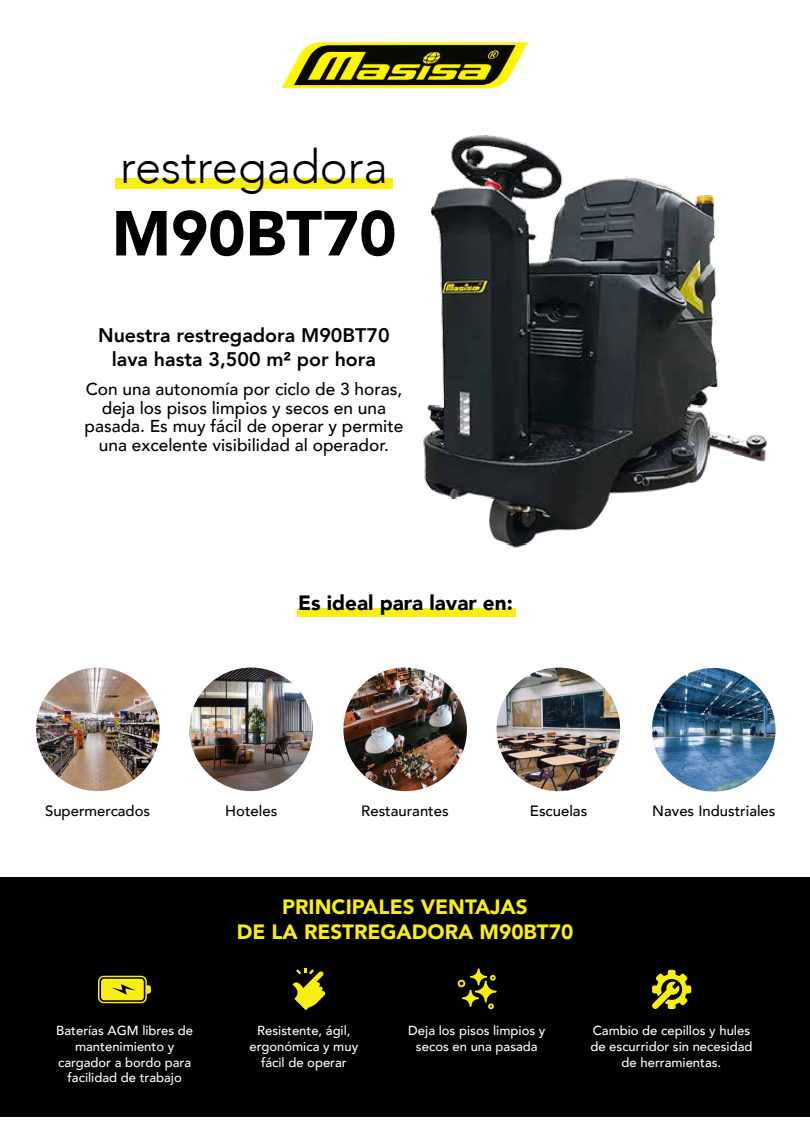
<style>
.page{position:relative;width:810px;height:1146px;background:#fff}
.page>*{position:absolute;margin:0;border:0;box-sizing:border-box;transform-origin:0 0}
.t1{font:900 62.78px "Avenir";color:#000}
.t2{font:300 47.1px "Avenir";color:#000}
.t3{font:900 20.62px/24.8px "Avenir";color:#f8ee10;text-align:center}
.t4{font:900 20.62px "Avenir";color:#000}
.t5{font:800 19.65px/23.5px "Avenir";color:#000;text-align:center}
.t6{font:500 17.25px/18.8px "Avenir";color:#000;text-align:center}
.t7{font:500 14.85px "Avenir";color:#000}
.t8{font:500 13.05px/15.7px "Avenir";color:#fff;text-align:center}
</style>
<div class="page">
<div style="left:116px;top:178px;width:277px;height:11px;background:#f8ee10"></div>
<img style="left:281px;top:41px;width:248px;height:48px">
<div style="left:0;top:877px;width:810px;height:240px;background:#000"></div>
<svg style="left:98px;top:976px;width:53px;height:27px"></svg>
<svg style="left:293px;top:968px;width:32px;height:42px"></svg>
<svg style="left:458px;top:968px;width:39px;height:41px"></svg>
<svg style="left:652px;top:970px;width:39px;height:39px"></svg>
<div style="left:297px;top:608px;width:219px;height:8px;background:#f8ee10"></div>
<img style="left:36px;top:667px;width:124px;height:124px;border-radius:62px">
<img style="left:189px;top:667px;width:124px;height:124px;border-radius:62px">
<img style="left:343px;top:667px;width:124px;height:124px;border-radius:62px">
<img style="left:497px;top:667px;width:123px;height:124px;border-radius:62px">
<img style="left:652px;top:668px;width:124px;height:123px;border-radius:62px">
<img style="left:319px;top:62px;width:448px;height:486px">
<h2 class="t2" style="left:120px;top:139px;width:269px">restregadora</h2>
<h1 class="t1" style="left:112px;top:180px;width:286px">M90BT70</h1>
<h3 class="t5" style="left:98px;top:324px;width:293px">Nuestra restregadora M90BT70 lava hasta 3,500 m² por hora</h3>
<h3 class="t6" style="left:85px;top:378px;width:320px">Con una autonomía por ciclo de 3 horas, deja los pisos limpios y secos en una pasada. Es muy fácil de operar y permite una excelente visibilidad al operador.</h3>
<h3 class="t4" style="left:298px;top:585px;width:216px">Es ideal para lavar en:</h3>
<p class="t7" style="left:45px;top:797px;width:107px">Supermercados</p>
<p class="t7" style="left:225px;top:797px;width:54px">Hoteles</p>
<p class="t7" style="left:361px;top:797px;width:89px">Restaurantes</p>
<p class="t7" style="left:530px;top:797px;width:59px">Escuelas</p>
<p class="t7" style="left:652px;top:798px;width:125px">Naves Industriales</p>
<h3 class="t3" style="left:237px;top:894px;width:338px">PRINCIPALES VENTAJAS<br>DE LA RESTREGADORA M90BT70</h3>
<p class="t8" style="left:56px;top:1022px;width:138px">Baterías AGM libres de mantenimiento y cargador a bordo para facilidad de trabajo</p>
<p class="t8" style="left:250px;top:1022px;width:110px">Resistente, ágil, ergonómica y muy fácil de operar</p>
<p class="t8" style="left:408px;top:1022px;width:139px">Deja los pisos limpios y secos en una pasada</p>
<p class="t8" style="left:590px;top:1022px;width:164px">Cambio de cepillos y hules de escurridor sin necesidad de herramientas.</p>
</div>
